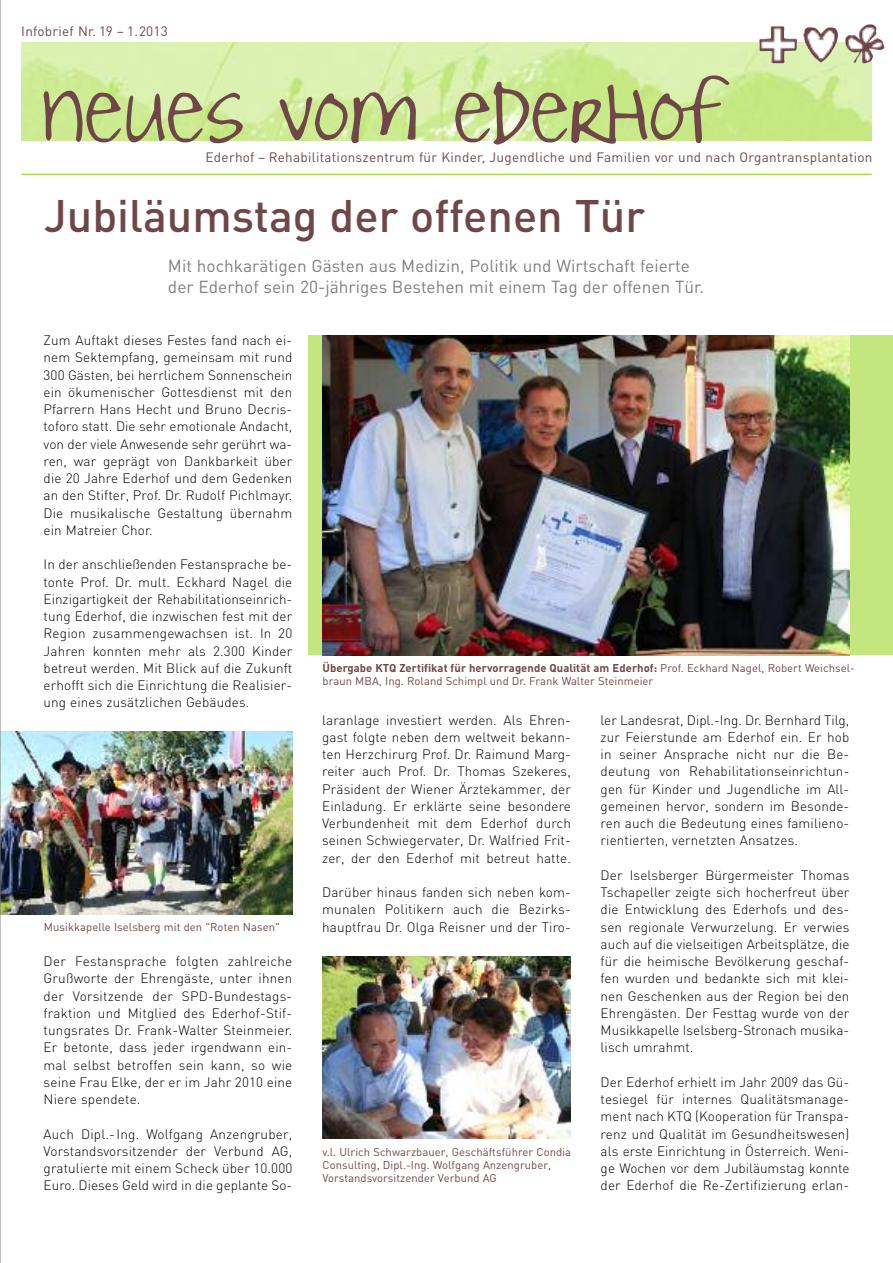
<style>
.page{position:relative;width:893px;height:1263px;background:#fff}
.page>*{position:absolute;margin:0;border:0;box-sizing:border-box;transform-origin:0 0}
.t1{font:101.4px "Joyful Juliana";color:#704749;scale:1.11 1}
.t2{font:500 45px "DIN";color:#704749}
.t3{font:17.25px/21px "DIN";color:#808080}
.t4{font:300 13.5px/17.2px "DIN";letter-spacing:.01em;color:#000;text-align:justify}
.t5{font:13.5px "DIN";letter-spacing:.02em;color:#704749}
.t6{font:11.25px/12.8px "DIN";letter-spacing:.005em;color:#704749}
.s1{font-weight:700}
</style>
<div class="page">
<img style="left:21px;top:43px;width:851px;height:97px">
<img style="left:845px;top:29px;width:17px;height:34px">
<hr style="left:21px;top:174px;width:851px;height:1px;background:#aadb47">
<div style="left:308px;top:336px;width:585px;height:319px;background:#c4e67e"></div>
<img style="left:322px;top:336px;width:528px;height:319px">
<img style="left:1px;top:732px;width:291px;height:182px">
<img style="left:322px;top:956px;width:249px;height:182px">
<hr style="left:0;top:0;width:1px;height:1263px;background:#808080">
<p class="t5" style="left:21px;top:23px;width:148px">Infobrief Nr. 19 – 1.2013</p>
<h1 class="t1" style="left:41px;top:63px;width:612px">neues vom ederHof</h1>
<p class="t5" style="left:206px;top:149px;width:668px">Ederhof – Rehabilitationszentrum für Kinder, Jugendliche und Familien vor und nach Organtransplantation</p>
<h2 class="t2" style="left:44px;top:190px;width:603px">Jubiläumstag der offenen Tür</h2>
<p class="t3" style="left:168px;top:256px;width:538px">Mit hochkarätigen Gästen aus Medizin, Politik und Wirtschaft feierte der Ederhof sein 20-jähriges Bestehen mit einem Tag der offenen Tür.</p>
<p class="t4" style="left:44px;top:332px;width:250px">Zum Auftakt dieses Festes fand nach ei&shy;nem Sektempfang, gemeinsam mit rund 300 Gästen, bei herrlichem Sonnenschein ein ökumenischer Gottesdienst mit den Pfarrern Hans Hecht und Bruno Decris&shy;toforo statt. Die sehr emotionale Andacht, von der viele Anwesende sehr gerührt wa&shy;ren, war geprägt von Dankbarkeit über die 20 Jahre Ederhof und dem Gedenken an den Stifter, Prof. Dr. Rudolf Pichlmayr.<br>Die musikalische Gestaltung übernahm ein Matreier Chor.</p>
<p class="t4" style="left:44px;top:556px;width:250px">In der anschließenden Festansprache be&shy;tonte Prof. Dr. mult. Eckhard Nagel die Einzigartigkeit der Rehabilitationseinrich&shy;tung Ederhof, die inzwischen fest mit der Region zusammengewachsen ist. In 20<br>Jahren konnten mehr als 2.300 Kinder betreut werden. Mit Blick auf die Zukunft erhofft sich die Einrichtung die Realisier&shy;ung eines zusätzlichen Gebäudes.</p>
<p class="t6" style="left:44px;top:921px;width:238px">Musikkapelle Iselsberg mit den "Roten Nasen"</p>
<p class="t4" style="left:44px;top:953px;width:250px">Der Festansprache folgten zahlreiche Grußworte der Ehrengäste, unter ihnen der Vorsitzende der SPD-Bundestags&shy;fraktion und Mitglied des Ederhof-Stif&shy;tungsrates Dr. Frank-Walter Steinmeier.<br>Er betonte, dass jeder irgendwann ein&shy;mal selbst betroffen sein kann, so wie seine Frau Elke, der er im Jahr 2010 eine Niere spendete.</p>
<p class="t4" style="left:44px;top:1125px;width:250px">Auch Dipl.-Ing. Wolfgang Anzengruber, Vorstandsvorsitzender der Verbund AG, gratulierte mit einem Scheck über 10.000<br>Euro. Dieses Geld wird in die geplante So-</p>
<p class="t6" style="left:322px;top:662px;width:534px"><span class="s1">Übergabe KTQ Zertifikat für hervorragende Qualität am Ederhof:</span> Prof. Eckhard Nagel, Robert Weichsel&shy;braun MBA, Ing. Roland Schimpl und Dr. Frank Walter Steinmeier</p>
<p class="t4" style="left:322px;top:711px;width:250px">laranlage investiert werden. Als Ehren&shy;gast folgte neben dem weltweit bekann&shy;ten Herzchirurg Prof. Dr. Raimund Marg&shy;reiter auch Prof. Dr. Thomas Szekeres, Präsident der Wiener Ärztekammer, der Einladung. Er erklärte seine besondere Verbundenheit mit dem Ederhof durch seinen Schwiegervater, Dr. Walfried Frit&shy;zer, der den Ederhof mit betreut hatte.</p>
<p class="t4" style="left:322px;top:884px;width:250px">Darüber hinaus fanden sich neben kom&shy;munalen Politikern auch die Bezirks&shy;hauptfrau Dr. Olga Reisner und der Tiro-</p>
<p class="t6" style="left:322px;top:1146px;width:250px">v.l. Ulrich Schwarzbauer, Geschäftsführer Condia<br>Consulting, Dipl.-Ing. Wolfgang Anzengruber,<br>Vorstandsvorsitzender Verbund AG</p>
<p class="t4" style="left:601px;top:711px;width:250px">ler Landesrat, Dipl.-Ing. Dr. Bernhard Tilg, zur Feierstunde am Ederhof ein. Er hob in seiner Ansprache nicht nur die Be&shy;deutung von Rehabilitationseinrichtun&shy;gen für Kinder und Jugendliche im All&shy;gemeinen hervor, sondern im Besonde&shy;ren auch die Bedeutung eines familieno&shy;rientierten, vernetzten Ansatzes.</p>
<p class="t4" style="left:601px;top:866px;width:250px">Der Iselsberger Bürgermeister Thomas Tschapeller zeigte sich hocherfreut über die Entwicklung des Ederhofs und des&shy;sen regionale Verwurzelung. Er verwies auch auf die vielseitigen Arbeitsplätze, die für die heimische Bevölkerung geschaf&shy;fen wurden und bedankte sich mit klei&shy;nen Geschenken aus der Region bei den Ehrengästen. Der Festtag wurde von der Musikkapelle Iselsberg-Stronach musika&shy;lisch umrahmt.</p>
<p class="t4" style="left:601px;top:1073px;width:250px">Der Ederhof erhielt im Jahr 2009 das Gü&shy;tesiegel für internes Qualitätsmanage&shy;ment nach KTQ (Kooperation für Transpa&shy;renz und Qualität im Gesundheitswesen) als erste Einrichtung in Österreich. Weni&shy;ge Wochen vor dem Jubiläumstag konnte der Ederhof die Re-Zertifizierung erlan-</p>
</div>
